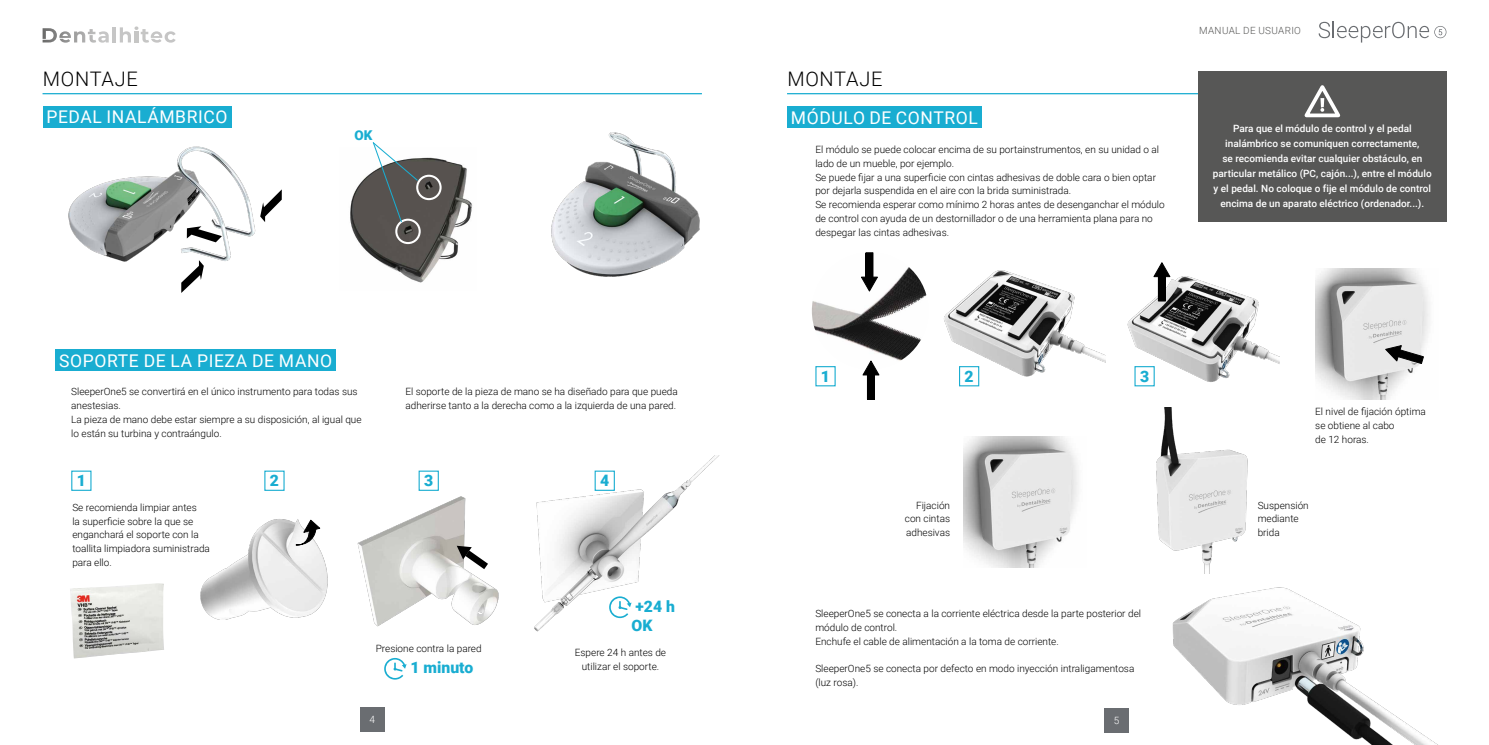
<style>
.page{position:relative;width:1489px;height:745px;background:#fff}
.page>*{position:absolute;margin:0;border:0;box-sizing:border-box;transform-origin:0 0}
.t1{font:300 20px "Roboto";letter-spacing:.035em;color:#000}
.t2{font:17.5px "Roboto";letter-spacing:.035em;color:#fff}
.t3{font:900 15.75px/19.2px "Roboto";color:#19add1}
.t4{font:900 13.5px "Roboto";color:#19add1}
.t5{font:300 10px/13.8px "Roboto";color:#000}
.t6{font:500 10px/15px "Roboto";color:#fff;text-align:center}
.t7{font:300 10px "Roboto";color:#fff}
.t8{font:300 9.88px "Roboto";letter-spacing:.035em;color:#575756}
</style>
<div class="page">
<svg style="left:43px;top:28px;width:66px;height:15px"></svg>
<hr style="left:113px;top:27px;width:3px;height:15px;background:#c6c6c6">
<svg style="left:120px;top:26px;width:56px;height:17px"></svg>
<svg style="left:1318px;top:21px;width:110px;height:22px"></svg>
<svg style="left:1434px;top:26px;width:12px;height:12px"></svg>
<div style="left:360px;top:706px;width:24px;height:25px;background:#6a6d71"></div>
<div style="left:1104px;top:707px;width:25px;height:25px;background:#6a6d71"></div>
<img style="left:534px;top:455px;width:186px;height:177px">
<img style="left:68px;top:146px;width:188px;height:116px">
<img style="left:70px;top:583px;width:94px;height:75px">
<hr style="left:43px;top:93px;width:659px;height:1px;background:#19add1">
<svg style="left:181px;top:260px;width:23px;height:33px"></svg>
<svg style="left:260px;top:189px;width:22px;height:33px"></svg>
<svg style="left:187px;top:226px;width:35px;height:16px"></svg>
<img style="left:350px;top:157px;width:123px;height:126px">
<div style="left:416px;top:175px;width:25px;height:25px;border:2px solid #fff;border-radius:50%"></div>
<div style="left:395px;top:218px;width:25px;height:26px;border:2px solid #fff;border-radius:50%"></div>
<svg style="left:371px;top:142px;width:48px;height:81px"></svg>
<img style="left:200px;top:519px;width:128px;height:101px">
<svg style="left:295px;top:519px;width:26px;height:28px"></svg>
<svg style="left:609px;top:596px;width:22px;height:21px"></svg>
<div style="left:71px;top:470px;width:20px;height:20px;border:1px solid #19add1"></div>
<svg style="left:384px;top:658px;width:22px;height:21px"></svg>
<img style="left:357px;top:496px;width:142px;height:131px">
<svg style="left:457px;top:545px;width:31px;height:24px"></svg>
<div style="left:594px;top:470px;width:21px;height:20px;border:1px solid #19add1"></div>
<img style="left:551px;top:132px;width:149px;height:145px">
<div style="left:43px;top:106px;width:188px;height:21px;background:#19add1"></div>
<div style="left:55px;top:349px;width:281px;height:22px;background:#19add1"></div>
<img style="left:1315px;top:268px;width:115px;height:131px">
<img style="left:963px;top:436px;width:115px;height:131px">
<hr style="left:787px;top:93px;width:659px;height:1px;background:#19add1">
<div style="left:1198px;top:71px;width:248px;height:150px;background:#575756"></div>
<svg style="left:1304px;top:85px;width:37px;height:33px"></svg>
<img style="left:811px;top:252px;width:117px;height:117px;border-radius:58px">
<div style="left:865px;top:252px;width:7px;height:25px;background:#000"></div>
<div style="left:865px;top:252px;width:8px;height:25px;border:1px solid #000"></div>
<svg style="left:860px;top:276px;width:18px;height:16px"></svg>
<div style="left:867px;top:374px;width:7px;height:25px;background:#000"></div>
<svg style="left:862px;top:359px;width:18px;height:16px"></svg>
<img style="left:1127px;top:276px;width:152px;height:111px">
<div style="left:1158px;top:276px;width:7px;height:25px;background:#000"></div>
<div style="left:1157px;top:276px;width:8px;height:25px;border:1px solid #000"></div>
<svg style="left:1152px;top:262px;width:18px;height:15px"></svg>
<svg style="left:1384px;top:344px;width:39px;height:20px"></svg>
<div style="left:815px;top:366px;width:20px;height:20px;border:1px solid #19add1"></div>
<div style="left:1134px;top:366px;width:20px;height:20px;border:1px solid #19add1"></div>
<img style="left:944px;top:270px;width:161px;height:117px">
<img style="left:1156px;top:407px;width:91px;height:166px">
<img style="left:1172px;top:587px;width:265px;height:157px">
<div style="left:787px;top:106px;width:194px;height:22px;background:#19add1"></div>
<h1 class="t1" style="left:43px;top:65px;width:97px">MONTAJE</h1>
<h2 class="t2" style="left:46px;top:104px;width:183px">PEDAL INALÁMBRICO</h2>
<h3 class="t4" style="left:354px;top:125px;width:19px">OK</h3>
<h2 class="t2" style="left:59px;top:348px;width:274px">SOPORTE DE LA PIEZA DE MANO</h2>
<p class="t5" style="left:71px;top:384px;width:292px">SleeperOne5 se convertirá en el único instrumento para todas sus anestesias.<br>La pieza de mano debe estar siempre a su disposición, al igual que lo están su turbina y contraángulo.</p>
<p class="t5" style="left:405px;top:384px;width:274px">El soporte de la pieza de mano se ha diseñado para que pueda adherirse tanto a la derecha como a la izquierda de una pared.</p>
<h3 class="t3" style="left:77px;top:470px;width:11px">1</h3>
<p class="t5" style="left:72px;top:499px;width:139px">Se recomienda limpiar antes<br>la superficie sobre la que se enganchará el soporte con la toallita limpiadora suministrada para ello.</p>
<h3 class="t3" style="left:270px;top:470px;width:11px">2</h3>
<h3 class="t3" style="left:424px;top:470px;width:11px">3</h3>
<h3 class="t3" style="left:600px;top:470px;width:11px">4</h3>
<h3 class="t3" style="left:631px;top:595px;width:45px">+24 h<br>OK</h3>
<p class="t5" style="left:376px;top:640px;width:107px">Presione contra la pared</p>
<h3 class="t3" style="left:410px;top:657px;width:64px">1 minuto</h3>
<p class="t5" style="left:575px;top:645px;width:93px;text-align:center">Espere 24 h antes de utilizar el soporte.</p>
<h1 class="t1" style="left:787px;top:65px;width:97px">MONTAJE</h1>
<h2 class="t2" style="left:790px;top:105px;width:189px">MÓDULO DE CONTROL</h2>
<p class="t5" style="left:815px;top:142px;width:351px">El módulo se puede colocar encima de su portainstrumentos, en su unidad o al lado de un mueble, por ejemplo.<br>Se puede fijar a una superficie con cintas adhesivas de doble cara o bien optar por dejarla suspendida en el aire con la brida suministrada.<br>Se recomienda esperar como mínimo 2 horas antes de desenganchar el módulo de control con ayuda de un destornillador o de una herramienta plana para no despegar las cintas adhesivas.</p>
<p class="t8" style="left:1198px;top:23px;width:103px">MANUAL DE USUARIO</p>
<p class="t6" style="left:1212px;top:121px;width:220px">Para que el módulo de control y el pedal inalámbrico se comuniquen correctamente,<br>se recomienda evitar cualquier obstáculo, en particular metálico (PC, cajón...), entre el módulo y el pedal. No coloque o fije el módulo de control encima de un aparato eléctrico (ordenador...).</p>
<h3 class="t3" style="left:821px;top:366px;width:11px">1</h3>
<h3 class="t3" style="left:964px;top:366px;width:11px">2</h3>
<h3 class="t3" style="left:1139px;top:366px;width:11px">3</h3>
<p class="t5" style="left:1315px;top:404px;width:112px">El nivel de fijación óptima se obtiene al cabo<br>de 12 horas.</p>
<p class="t5" style="left:904px;top:497px;width:47px;text-align:justify;text-indent:11px">Fijación con cintas adhesivas</p>
<p class="t5" style="left:1257px;top:497px;width:53px">Suspensión mediante brida</p>
<p class="t5" style="left:815px;top:606px;width:327px">SleeperOne5 se conecta a la corriente eléctrica desde la parte posterior del módulo de control.<br>Enchufe el cable de alimentación a la toma de corriente.</p>
<p class="t5" style="left:815px;top:661px;width:320px">SleeperOne5 se conecta por defecto en modo inyección intraligamentosa (luz rosa).</p>
<p class="t7" style="left:369px;top:712px;width:7px">4</p>
<p class="t7" style="left:1113px;top:712px;width:7px">5</p>
</div>
